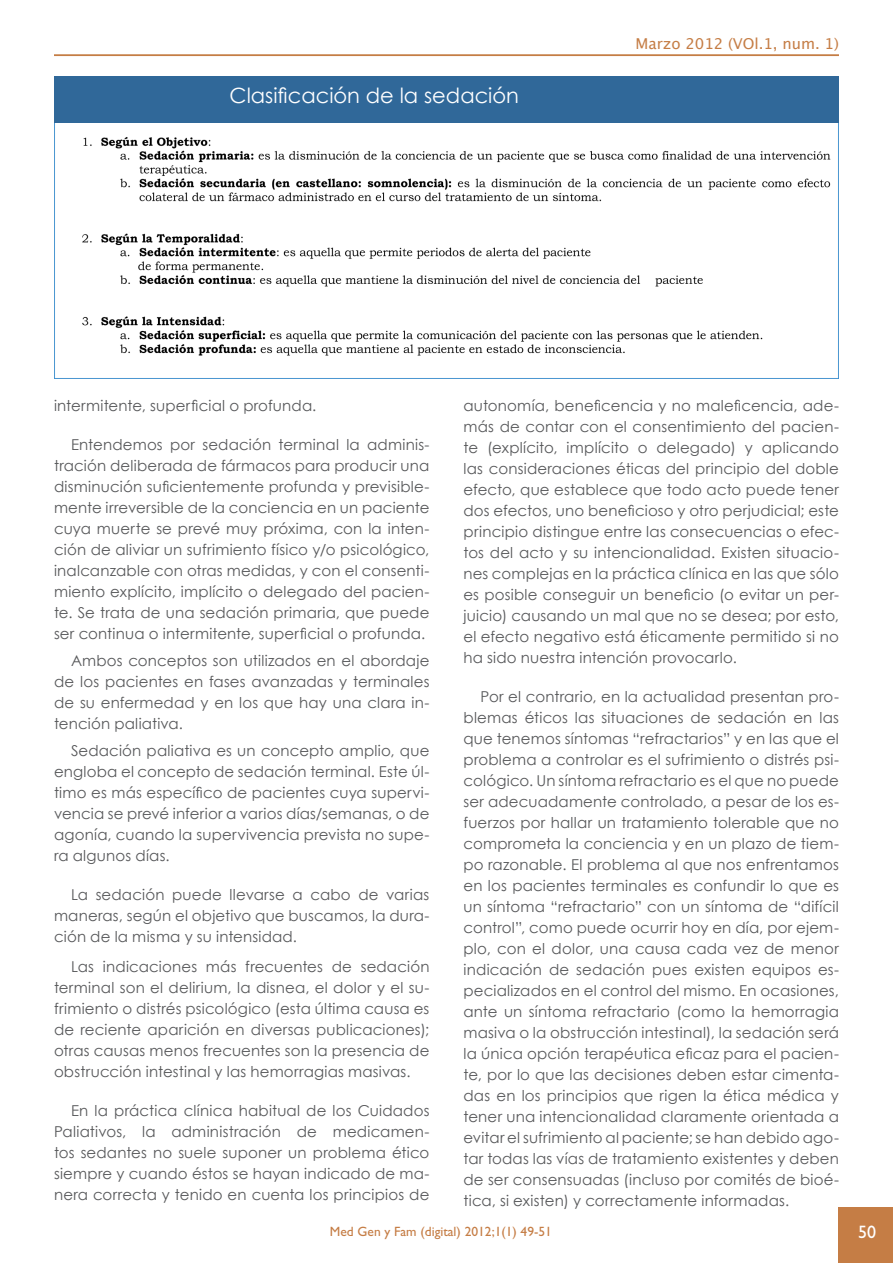
<style>
.page{position:relative;width:893px;height:1263px;background:#fff}
.page>*{position:absolute;margin:0;border:0;box-sizing:border-box;transform-origin:0 0}
.Titulo_Apartado_o_Se{font:21px "Century Gothic";color:#fff}
.t1{font:18px "Gill Sans";color:#fff}
.Parrafo{font:15px/21px "Century Gothic";letter-spacing:.01em;color:#57585a;text-align:justify}
.t2{font:15px "Lucida Grande";color:#c57d45}
.t3{font:13.5px "Gill Sans";color:#c57d45}
</style>
<div class="page">
<hr style="left:54px;top:55px;width:785px;height:1px;background:#c57d45">
<div style="left:839px;top:1208px;width:54px;height:54px;background:#c57d45"></div>
<div style="left:54px;top:76px;width:785px;height:302px;background:#306899"></div>
<img style="left:54px;top:124px;width:785px;height:254px">
<p class="Titulo_Apartado_o_Se" style="left:230px;top:81px;width:291px">Clasificación de la sedación</p>
<p class="t2" style="left:635px;top:35px;width:205px">Marzo 2012 (VOl.1, num. 1)</p>
<p class="Parrafo" style="left:54px;top:395px;width:264px">intermitente, superficial o profunda.</p>
<p class="Parrafo" style="left:54px;top:434px;width:377px;text-indent:17px">Entendemos por sedación terminal la adminis&shy;tración deliberada de fármacos para producir una disminución suficientemente profunda y previsible&shy;mente irreversible de la conciencia en un paciente cuya muerte se prevé muy próxima, con la inten&shy;ción de aliviar un sufrimiento físico y/o psicológico, inalcanzable con otras medidas, y con el consenti&shy;miento explícito, implícito o delegado del pacien&shy;te. Se trata de una sedación primaria, que puede ser continua o intermitente, superficial o profunda.</p>
<p class="Parrafo" style="left:54px;top:650px;width:377px;text-indent:17px">Ambos conceptos son utilizados en el abordaje de los pacientes en fases avanzadas y terminales de su enfermedad y en los que hay una clara in&shy;tención paliativa.</p>
<p class="Parrafo" style="left:54px;top:740px;width:377px;text-indent:17px">Sedación paliativa es un concepto amplio, que engloba el concepto de sedación terminal. Este úl&shy;timo es más específico de pacientes cuya supervi&shy;vencia se prevé inferior a varios días/semanas, o de agonía, cuando la supervivencia prevista no supe&shy;ra algunos días.</p>
<p class="Parrafo" style="left:54px;top:884px;width:377px;text-indent:17px">La sedación puede llevarse a cabo de varias maneras, según el objetivo que buscamos, la dura&shy;ción de la misma y su intensidad.</p>
<p class="Parrafo" style="left:54px;top:956px;width:377px;text-indent:17px">Las indicaciones más frecuentes de sedación terminal son el delirium, la disnea, el dolor y el su&shy;frimiento o distrés psicológico (esta última causa es de reciente aparición en diversas publicaciones); otras causas menos frecuentes son la presencia de obstrucción intestinal y las hemorragias masivas.</p>
<p class="Parrafo" style="left:54px;top:1100px;width:377px;text-indent:17px">En la práctica clínica habitual de los Cuidados Paliativos, la administración de medicamen&shy;tos sedantes no suele suponer un problema ético siempre y cuando éstos se hayan indicado de ma&shy;nera correcta y tenido en cuenta los principios de</p>
<p class="Parrafo" style="left:463px;top:395px;width:377px">autonomía, beneficencia y no maleficencia, ade&shy;más de contar con el consentimiento del pacien&shy;te (explícito, implícito o delegado) y aplicando las consideraciones éticas del principio del doble efecto, que establece que todo acto puede tener dos efectos, uno beneficioso y otro perjudicial; este principio distingue entre las consecuencias o efec&shy;tos del acto y su intencionalidad. Existen situacio&shy;nes complejas en la práctica clínica en las que sólo es posible conseguir un beneficio (o evitar un per&shy;juicio) causando un mal que no se desea; por esto, el efecto negativo está éticamente permitido si no ha sido nuestra intención provocarlo.</p>
<p class="Parrafo" style="left:463px;top:686px;width:377px;text-indent:17px">Por el contrario, en la actualidad presentan pro&shy;blemas éticos las situaciones de sedación en las que tenemos síntomas “refractarios” y en las que el problema a controlar es el sufrimiento o distrés psi&shy;cológico. Un síntoma refractario es el que no puede ser adecuadamente controlado, a pesar de los es&shy;fuerzos por hallar un tratamiento tolerable que no comprometa la conciencia y en un plazo de tiem&shy;po razonable. El problema al que nos enfrentamos en los pacientes terminales es confundir lo que es un síntoma “refractario” con un síntoma de “difícil control”, como puede ocurrir hoy en día, por ejem&shy;plo, con el dolor, una causa cada vez de menor indicación de sedación pues existen equipos es&shy;pecializados en el control del mismo. En ocasiones, ante un síntoma refractario (como la hemorragia masiva o la obstrucción intestinal), la sedación será la única opción terapéutica eficaz para el pacien&shy;te, por lo que las decisiones deben estar cimenta&shy;das en los principios que rigen la ética médica y tener una intencionalidad claramente orientada a evitar el sufrimiento al paciente; se han debido ago&shy;tar todas las vías de tratamiento existentes y deben de ser consensuadas (incluso por comités de bioé&shy;tica, si existen) y correctamente informadas.</p>
<p class="t3" style="left:330px;top:1223px;width:224px">Med Gen y Fam (digital) 2012;1(1) 49-51</p>
<p class="t1" style="left:858px;top:1222px;width:19px">50</p>
</div>
